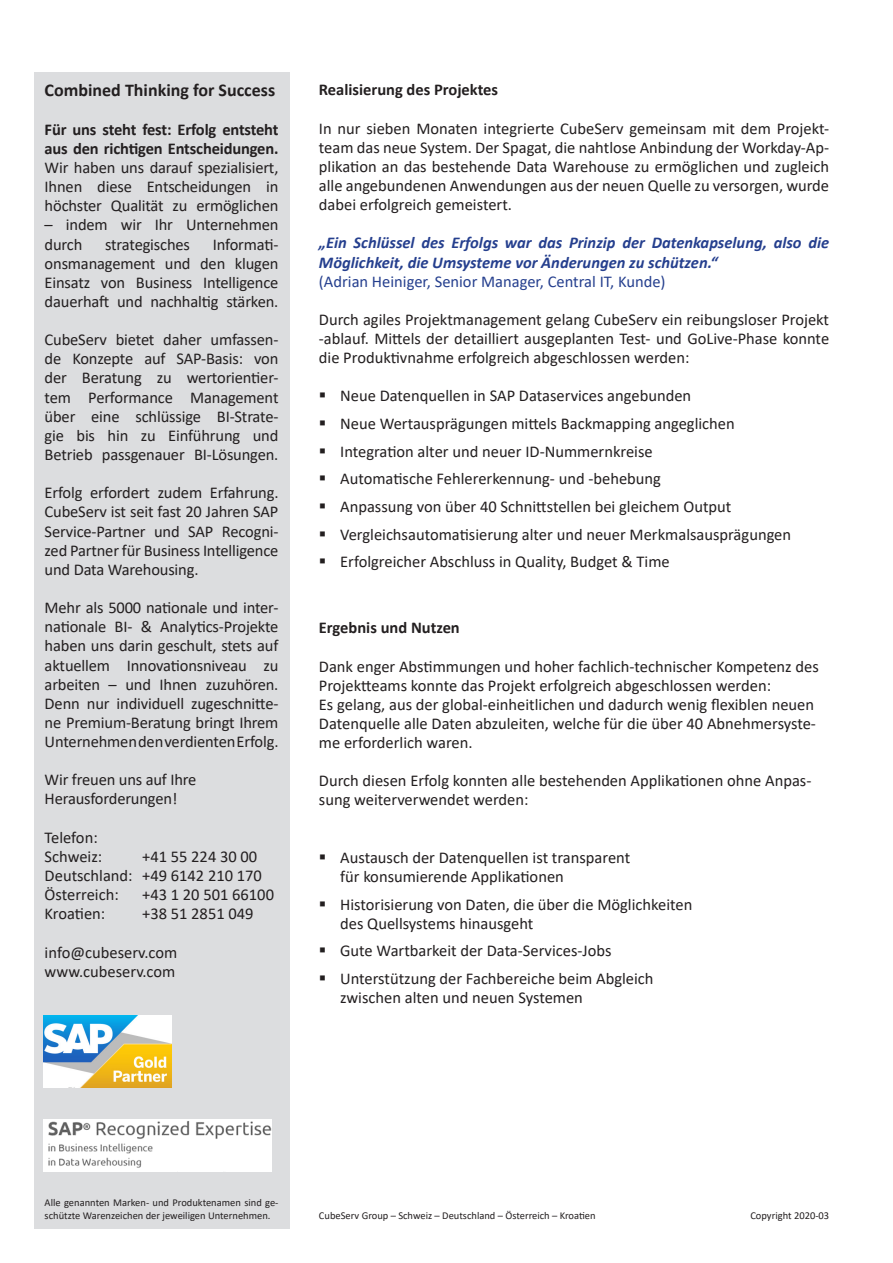
<style>
.page{position:relative;width:893px;height:1263px;background:#fff}
.page>*{position:absolute;margin:0;border:0;box-sizing:border-box;transform-origin:0 0}
.t1{font:700 18px "Calibri";color:#231f20}
.Grundschrift_Cube_Se{font:16.5px/19.2px "Calibri";color:#231f20}
.Grundschrift_Cube_Se-2{font:italic 700 16.5px/19.2px "Calibri";color:#253f8e}
.Grundschrift{font:700 16.5px/19.2px "Calibri";letter-spacing:-.01em;color:#231f20}
.Grundschrift-2{font:16.5px "Calibri";color:#253f8e}
.Copyright{font:10.5px/12.8px "Calibri";color:#231f20}
</style>
<div class="page">
<div style="left:34px;top:72px;width:255px;height:1157px;background:#dcdddf"></div>
<img style="left:44px;top:1119px;width:227px;height:52px">
<img style="left:44px;top:1016px;width:127px;height:72px">
<p class="t1" style="left:45px;top:78px;width:232px">Combined Thinking for Success</p>
<p class="Grundschrift" style="left:45px;top:119px;width:235px">Für uns steht fest: Erfolg entsteht aus den richtigen Entscheidungen.</p>
<p class="Grundschrift_Cube_Se" style="left:45px;top:157px;width:235px;text-align:justify">Wir haben uns darauf spezialisiert, Ihnen diese Entscheidungen in höchster Qualität zu ermöglichen</p>
<p class="Grundschrift_Cube_Se" style="left:45px;top:215px;width:235px">– indem wir Ihr Unternehmen durch</p>
<p class="Grundschrift_Cube_Se" style="left:45px;top:234px;width:235px;text-align:justify;text-indent:168px">Informati&shy;onsmanagement und den klugen Einsatz von Business Intelligence dauerhaft und nachhaltig stärken.</p>
<p class="Grundschrift_Cube_Se" style="left:45px;top:330px;width:235px;text-align:justify">CubeServ bietet daher umfassen&shy;de Konzepte auf SAP-Basis: von der Beratung zu wertorientier&shy;tem Performance Management über eine schlüssige BI-Strate&shy;gie bis hin zu Einführung und Betrieb passgenauer BI-Lösungen.</p>
<p class="Grundschrift_Cube_Se" style="left:45px;top:483px;width:235px;text-align:justify">Erfolg erfordert zudem Erfahrung.<br>CubeServ ist seit fast 20 Jahren SAP Service-Partner und SAP Recogni&shy;zed Partner für Business Intelligence und Data Warehousing.</p>
<p class="Grundschrift_Cube_Se" style="left:45px;top:598px;width:235px;text-align:justify">Mehr als 5000 nationale und inter&shy;nationale BI- &amp; Analytics-Projekte haben uns darin geschult, stets auf aktuellem Innovationsniveau zu arbeiten – und Ihnen zuzuhören.<br>Denn nur individuell zugeschnitte&shy;ne Premium-Beratung bringt Ihrem Unternehmen den verdienten Erfolg.</p>
<p class="Grundschrift_Cube_Se" style="left:45px;top:770px;width:153px">Wir freuen uns auf Ihre<br>Herausforderungen!</p>
<p class="Grundschrift_Cube_Se" style="left:45px;top:827px;width:59px">Telefon:<br>Schweiz:</p>
<p class="Grundschrift_Cube_Se" style="left:105px;top:234px;width:86px">strategisches</p>
<p class="Grundschrift_Cube_Se" style="left:45px;top:846px;width:219px;text-indent:97px">+41 55 224 30 00<br>Deutschland: +49 6142 210 170<br>Österreich:</p>
<p class="Grundschrift_Cube_Se" style="left:142px;top:885px;width:133px">+43 1 20 501 66100</p>
<p class="Grundschrift_Cube_Se" style="left:45px;top:904px;width:62px">Kroatien:</p>
<p class="Grundschrift_Cube_Se" style="left:142px;top:904px;width:113px">+38 51 2851 049</p>
<p class="Grundschrift_Cube_Se" style="left:45px;top:942px;width:134px">info@cubeserv.com www.cubeserv.com</p>
<p class="Grundschrift" style="left:319px;top:80px;width:181px">Realisierung des Projektes</p>
<p class="Grundschrift_Cube_Se" style="left:319px;top:118px;width:512px;text-align:justify">In nur sieben Monaten integrierte CubeServ gemeinsam mit dem Projekt&shy;team das neue System. Der Spagat, die nahtlose Anbindung der Workday-Ap&shy;plikation an das bestehende Data Warehouse zu ermöglichen und zugleich alle angebundenen Anwendungen aus der neuen Quelle zu versorgen, wurde dabei erfolgreich gemeistert.</p>
<p class="Grundschrift_Cube_Se-2" style="left:319px;top:233px;width:512px">„Ein Schlüssel des Erfolgs war das Prinzip der Datenkapselung, also die<br>Möglichkeit, die Umsysteme vor Änderungen zu schützen.“</p>
<p class="Grundschrift-2" style="left:319px;top:270px;width:348px">(Adrian Heiniger, Senior Manager, Central IT, Kunde)</p>
<p class="Grundschrift_Cube_Se" style="left:319px;top:309px;width:512px;text-align:justify">Durch agiles Projektmanagement gelang CubeServ ein reibungsloser Projekt -ablauf. Mittels der detailliert ausgeplanten Test- und GoLive-Phase konnte die Produktivnahme erfolgreich abgeschlossen werden:</p>
<p class="Grundschrift_Cube_Se" style="left:340px;top:386px;width:353px">Neue Datenquellen in SAP Dataservices angebunden</p>
<p class="Grundschrift_Cube_Se" style="left:340px;top:414px;width:396px">Neue Wertausprägungen mittels Backmapping angeglichen</p>
<p class="Grundschrift_Cube_Se" style="left:340px;top:441px;width:314px">Integration alter und neuer ID-Nummernkreise</p>
<p class="Grundschrift_Cube_Se" style="left:340px;top:469px;width:322px">Automatische Fehlererkennung- und -behebung</p>
<p class="Grundschrift_Cube_Se" style="left:340px;top:496px;width:393px">Anpassung von über 40 Schnittstellen bei gleichem Output</p>
<p class="Grundschrift_Cube_Se" style="left:340px;top:524px;width:452px">Vergleichsautomatisierung alter und neuer Merkmalsausprägungen</p>
<p class="Grundschrift_Cube_Se" style="left:340px;top:552px;width:331px">Erfolgreicher Abschluss in Quality, Budget &amp; Time</p>
<p class="Grundschrift" style="left:319px;top:618px;width:142px">Ergebnis und Nutzen</p>
<p class="Grundschrift_Cube_Se" style="left:319px;top:656px;width:501px">Dank enger Abstimmungen und hoher fachlich-technischer Kompetenz des<br>Projektteams konnte das Projekt erfolgreich abgeschlossen werden:</p>
<p class="Grundschrift_Cube_Se" style="left:319px;top:694px;width:499px;text-align:justify">Es gelang, aus der global-einheitlichen und dadurch wenig flexiblen neuen Datenquelle alle Daten abzuleiten, welche für die über 40 Abnehmersyste&shy;me erforderlich waren.</p>
<p class="Grundschrift_Cube_Se" style="left:319px;top:771px;width:494px">Durch diesen Erfolg konnten alle bestehenden Applikationen ohne Anpas&shy;sung weiterverwendet werden:</p>
<p class="Grundschrift_Cube_Se" style="left:340px;top:847px;width:292px">Austausch der Datenquellen ist transparent für konsumierende Applikationen</p>
<p class="Grundschrift_Cube_Se" style="left:340px;top:894px;width:354px">Historisierung von Daten, die über die Möglichkeiten des Quellsystems hinausgeht</p>
<p class="Grundschrift_Cube_Se" style="left:340px;top:941px;width:273px">Gute Wartbarkeit der Data-Services-Jobs</p>
<p class="Grundschrift_Cube_Se" style="left:340px;top:968px;width:315px">Unterstützung der Fachbereiche beim Abgleich zwischen alten und neuen Systemen</p>
<p class="Copyright" style="left:45px;top:1196px;width:235px">Alle genannten Marken- und Produktenamen sind ge&shy;schützte Warenzeichen der jeweiligen Unternehmen.</p>
<p class="Copyright" style="left:319px;top:1209px;width:278px">CubeServ Group – Schweiz – Deutschland – Österreich – Kroatien</p>
<p class="Copyright" style="left:750px;top:1209px;width:80px">Copyright 2020-03</p>
</div>
